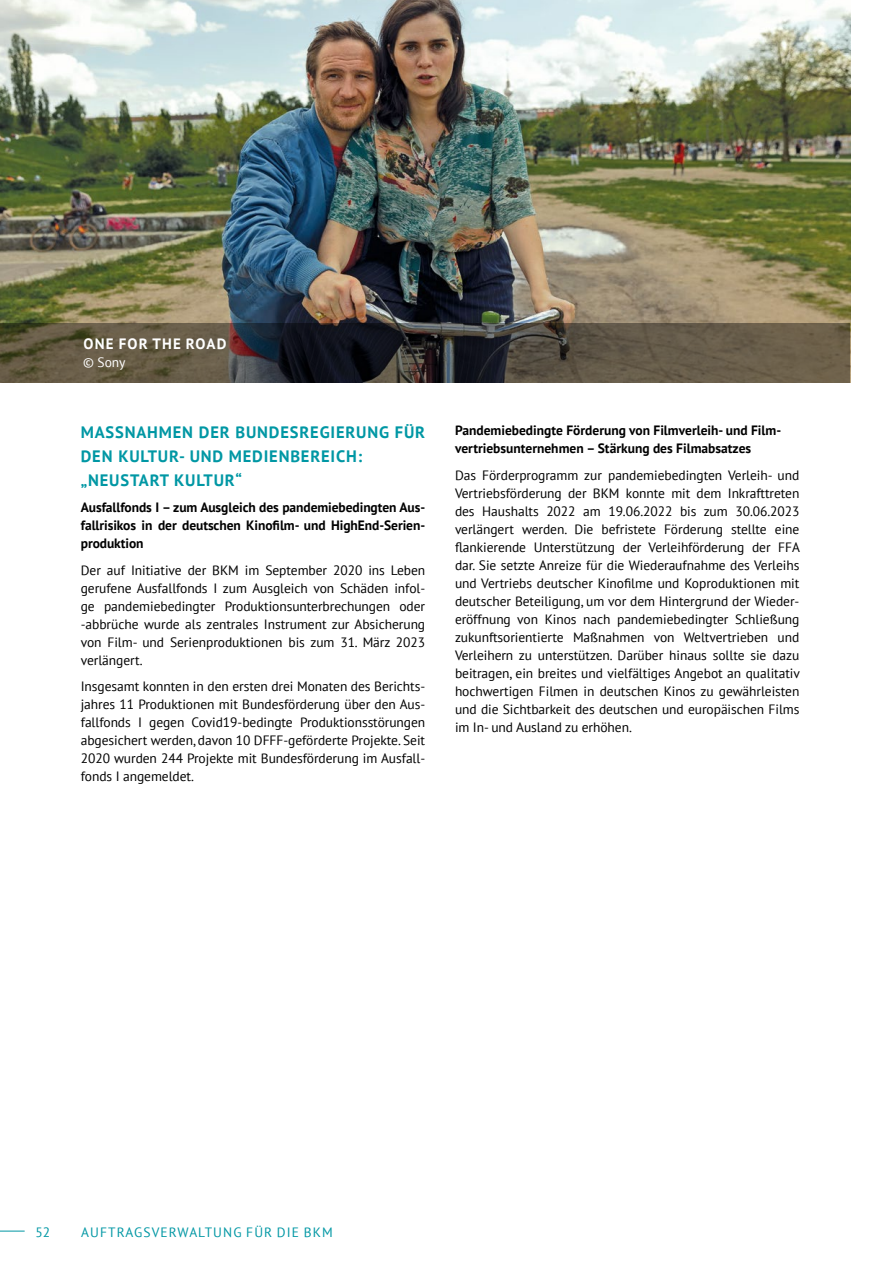
<style>
.page{position:relative;width:893px;height:1263px;background:#fff}
.page>*{position:absolute;margin:0;border:0;box-sizing:border-box;transform-origin:0 0}
.t1{font:700 16.5px/24px "PT Sans";letter-spacing:.05em;color:#0097a4}
.t2{font:700 15px "PT Sans";letter-spacing:.08em;color:#fff}
.t3{font:13.5px/18px "PT Sans";letter-spacing:-.005em;color:#000;text-align:justify}
.t4{font:700 13.5px/18px "PT Sans";color:#000;text-align:justify}
.t5{font:13.5px "PT Sans";letter-spacing:.08em;color:#0097a4}
.t6{font:13.5px "PT Sans";color:#fff}
</style>
<div class="page">
<svg style="left:0;top:1231px;width:25px;height:1px"></svg>
<img style="left:0;top:0;width:850px;height:383px">
<svg style="left:0;top:323px;width:849px;height:60px;background:#4e483c"></svg>
<p class="t2" style="left:84px;top:334px;width:144px">ONE FOR THE ROAD</p>
<p class="t6" style="left:83px;top:354px;width:44px">© Sony</p>
<p class="t1" style="left:81px;top:419px;width:346px">MASSNAHMEN DER BUNDESREGIERUNG FÜR<br>DEN KULTUR- UND MEDIENBEREICH: „NEUSTART KULTUR“</p>
<p class="t4" style="left:81px;top:498px;width:346px">Ausfallfonds I – zum Ausgleich des pandemiebedingten Aus&shy;fallrisikos in der deutschen Kinofilm- und HighEnd-Serien&shy;produktion</p>
<p class="t3" style="left:81px;top:561px;width:346px">Der auf Initiative der BKM im September 2020 ins Leben gerufene Ausfallfonds I zum Ausgleich von Schäden infol&shy;ge pandemiebedingter Produktionsunterbrechungen oder -abbrüche wurde als zentrales Instrument zur Absicherung von Film- und Serienproduktionen bis zum 31. März 2023 verlängert.</p>
<p class="t3" style="left:81px;top:677px;width:346px">Insgesamt konnten in den ersten drei Monaten des Berichts&shy;jahres 11 Produktionen mit Bundesförderung über den Aus&shy;fallfonds I gegen Covid19-bedingte Produktionsstörungen abgesichert werden, davon 10 DFFF-geförderte Projekte. Seit 2020 wurden 244 Projekte mit Bundesförderung im Ausfall&shy;fonds I angemeldet.</p>
<p class="t4" style="left:455px;top:421px;width:328px">Pandemiebedingte Förderung von Filmverleih- und Film&shy;vertriebsunternehmen – Stärkung des Filmabsatzes</p>
<p class="t3" style="left:455px;top:466px;width:346px">Das Förderprogramm zur pandemiebedingten Verleih- und Vertriebsförderung der BKM konnte mit dem Inkrafttreten des Haushalts 2022 am 19.06.2022 bis zum 30.06.2023 verlängert werden. Die befristete Förderung stellte eine flankierende Unterstützung der Verleihförderung der FFA dar. Sie setzte Anreize für die Wiederaufnahme des Verleihs und Vertriebs deutscher Kinofilme und Koproduktionen mit deutscher Beteiligung, um vor dem Hintergrund der Wieder&shy;eröffnung von Kinos nach pandemiebedingter Schließung zukunftsorientierte Maßnahmen von Weltvertrieben und Verleihern zu unterstützen. Darüber hinaus sollte sie dazu beitragen, ein breites und vielfältiges Angebot an qualitativ hochwertigen Filmen in deutschen Kinos zu gewährleisten und die Sichtbarkeit des deutschen und europäischen Films im In- und Ausland zu erhöhen.</p>
<p class="t5" style="left:36px;top:1223px;width:16px">52</p>
<p class="t5" style="left:81px;top:1223px;width:253px">AUFTRAGSVERWALTUNG FÜR DIE BKM</p>
</div>
